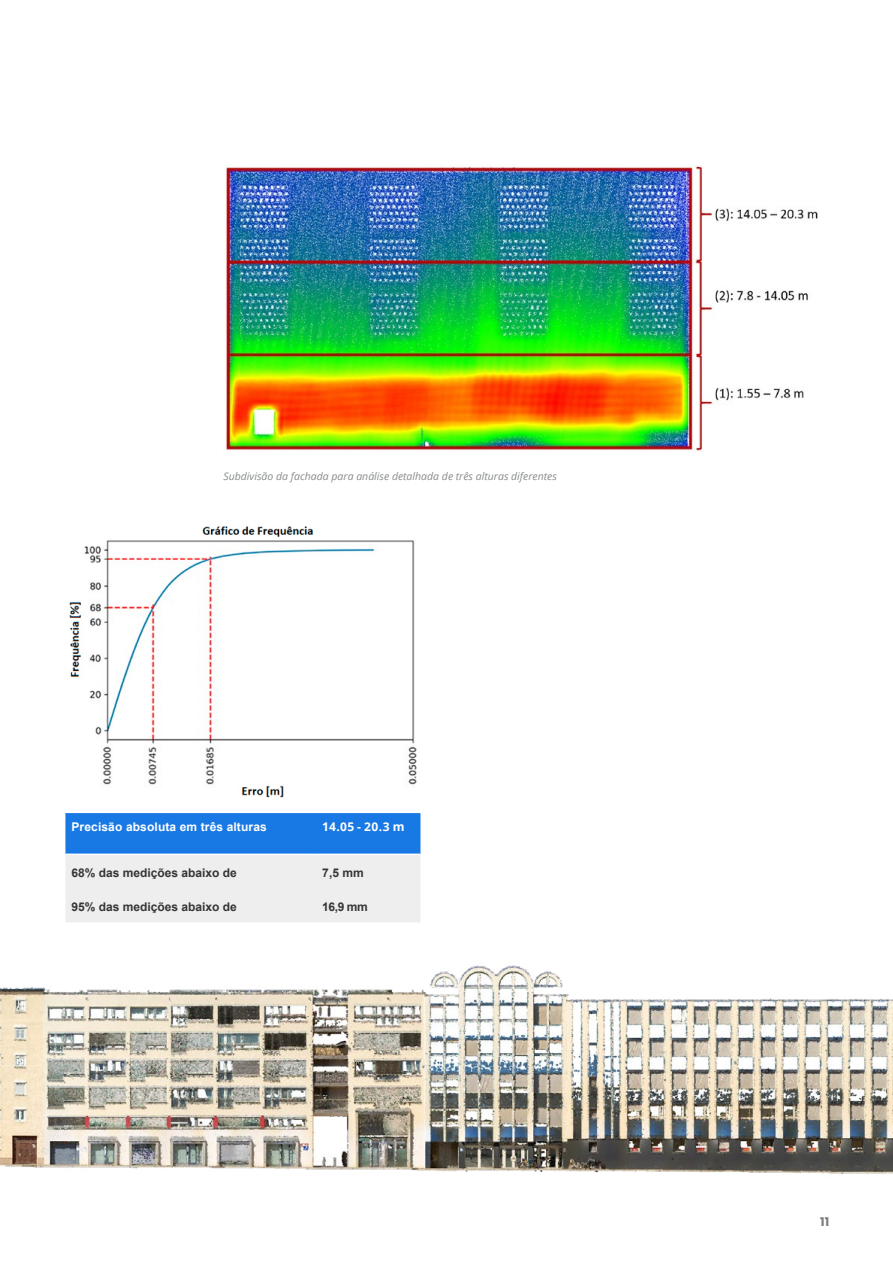
<style>
.page{position:relative;width:893px;height:1263px;background:#fff}
.page>*{position:absolute;margin:0;border:0;box-sizing:border-box;transform-origin:0 0}
.t1{font:700 12px "Arial";color:#353436}
.t2{font:700 12px "Arial";letter-spacing:.01em;color:#fff}
.t3{font:700 12px "Open Sans";color:#fff}
.t4{font:700 12px "Poppins";color:#7c7b7b}
.t5{font:italic 10.5px "Open Sans";color:#888b8d}
</style>
<div class="page">
<img style="left:0;top:965px;width:893px;height:209px">
<img style="left:225px;top:165px;width:593px;height:286px">
<svg style="left:65px;top:813px;width:355px;height:109px;background:#9ec2ea"></svg>
<hr style="left:65px;top:853px;width:251px;height:2px;background:#fff">
<hr style="left:316px;top:853px;width:104px;height:2px;background:#fff">
<div style="left:794px;top:153px;width:26px;height:39px;background:#fff"></div>
<div style="left:794px;top:449px;width:35px;height:39px;background:#fff"></div>
<img style="left:69px;top:526px;width:348px;height:272px">
<p class="t5" style="left:223px;top:469px;width:335px">Subdivisão da fachada para análise detalhada de três alturas diferentes</p>
<p class="t2" style="left:71px;top:818px;width:197px">Precisão absoluta em três alturas</p>
<p class="t3" style="left:322px;top:818px;width:84px">14.05 - 20.3 m</p>
<p class="t1" style="left:71px;top:864px;width:167px">68% das medições abaixo de</p>
<p class="t1" style="left:322px;top:864px;width:43px">7,5 mm</p>
<p class="t1" style="left:71px;top:898px;width:167px">95% das medições abaixo de</p>
<p class="t1" style="left:322px;top:898px;width:47px">16,9 mm</p>
<p class="t4" style="left:820px;top:1215px;width:10px">11</p>
</div>
